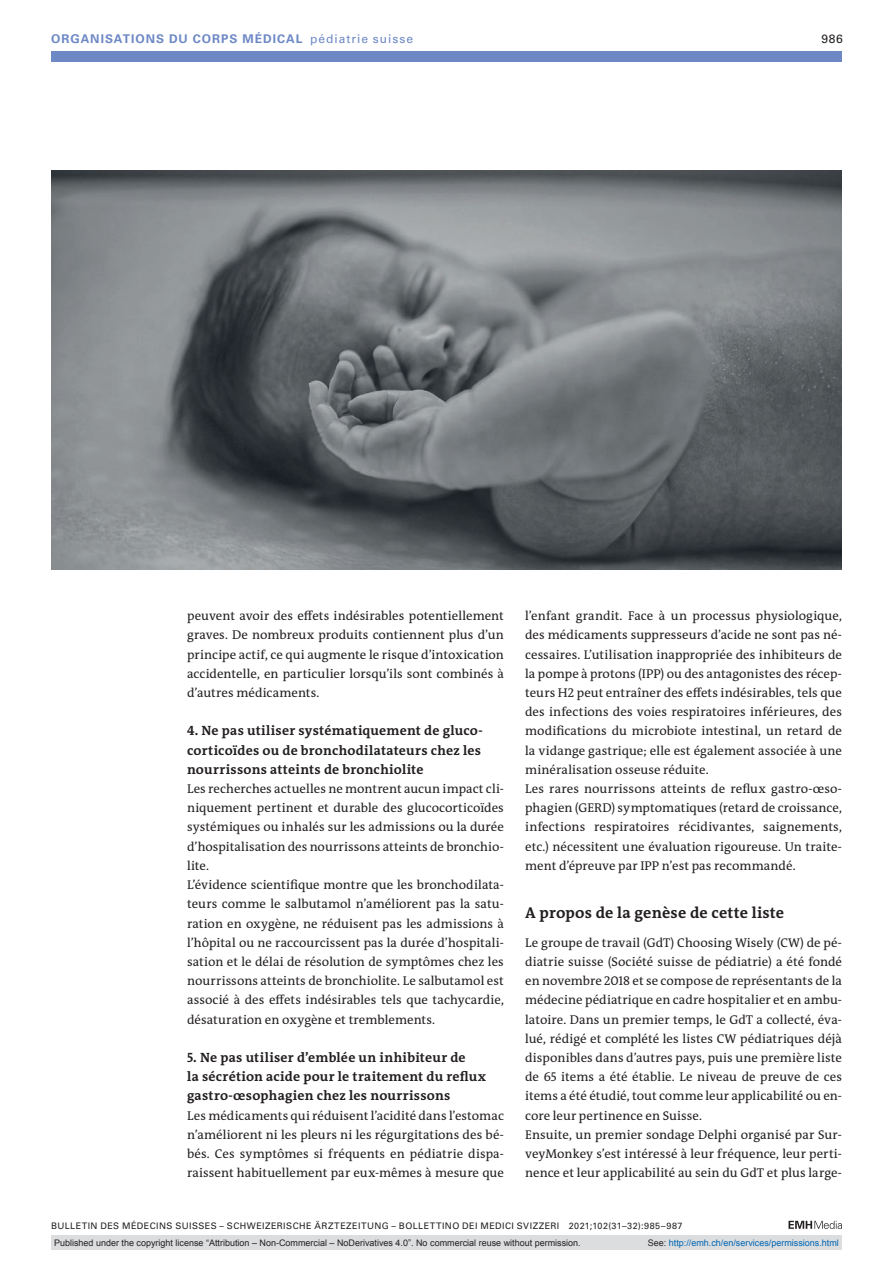
<style>
.page{position:relative;width:893px;height:1263px;background:#fff}
.page>*{position:absolute;margin:0;border:0;box-sizing:border-box;transform-origin:0 0}
.section-h1{font:700 15.75px "The Antiqua B W7";letter-spacing:.01em;color:#231f20}
.section-h2{font:700 13.5px/19.2px "The Antiqua B W7";letter-spacing:.02em;color:#231f20}
.section-pn{font:12.75px/19.2px "The Antiqua B W5 Plain";letter-spacing:.005em;color:#231f20;text-align:justify}
.ressort{font:700 12px "Univers LT Std";letter-spacing:.085em;color:#6d88c5}
.ressort-2{font:12px "Univers LT Std";color:#231f20}
.t1{font:9px "Arial";color:#231f20}
.fusszeile{font:9px "Univers LT Std";letter-spacing:.05em;color:#231f20}
.t2{font:9px "Arial";color:#0066b3}
.s1{font-weight:400}
.s2{color:#231f20}
</style>
<div class="page">
<svg style="left:788px;top:1221px;width:54px;height:8px"></svg>
<img style="left:51px;top:170px;width:791px;height:400px">
<div style="left:51px;top:51px;width:791px;height:11px;background:#6d88c5"></div>
<div style="left:51px;top:1235px;width:791px;height:15px;background:#dcdddf"></div>
<p class="ressort" style="left:51px;top:31px;width:364px">ORGANISATIONS DU CORPS MÉDICAL <span class="s1">pédiatrie suisse</span></p>
<p class="ressort-2" style="left:821px;top:31px;width:23px">986</p>
<p class="section-pn" style="left:187px;top:606px;width:318px">peuvent avoir des effets indésirables potentiellement graves. De nombreux produits contiennent plus d’un principe actif, ce qui augmente le risque d’intoxication accidentelle, en particulier lorsqu’ils sont combinés à d’autres médicaments.</p>
<p class="section-h2" style="left:187px;top:721px;width:297px">4. Ne pas utiliser systématiquement de gluco&shy;corticoïdes ou de bronchodilatateurs chez les nourrissons atteints de bronchiolite</p>
<p class="section-pn" style="left:187px;top:779px;width:318px">Les recherches actuelles ne montrent aucun impact cli&shy;niquement pertinent et durable des glucocorticoïdes systémiques ou inhalés sur les admissions ou la durée d’hospitalisation des nourrissons atteints de bronchio&shy;lite.</p>
<p class="section-pn" style="left:187px;top:875px;width:318px">L’évidence scientifique montre que les bronchodilata&shy;teurs comme le salbutamol n’améliorent pas la satu&shy;ration en oxygène, ne réduisent pas les admissions à l’hôpital ou ne raccourcissent pas la durée d’hospitali&shy;sation et le délai de résolution de symptômes chez les nourrissons atteints de bronchiolite. Le salbutamol est associé à des effets indésirables tels que tachycardie, désaturation en oxygène et tremblements.</p>
<p class="section-h2" style="left:187px;top:1048px;width:301px">5. Ne pas utiliser d’emblée un inhibiteur de<br>la sécrétion acide pour le traitement du reflux gastro-œsophagien chez les nourrissons</p>
<p class="section-pn" style="left:187px;top:1106px;width:318px">Les médicaments qui réduisent l’acidité dans l’estomac n’améliorent ni les pleurs ni les régurgitations des bé&shy;bés. Ces symptômes si fréquents en pédiatrie dispa&shy;raissent habituellement par eux-mêmes à mesure que</p>
<p class="section-pn" style="left:525px;top:606px;width:318px">l’enfant grandit. Face à un processus physiologique, des médicaments suppresseurs d’acide ne sont pas né&shy;cessaires. L’utilisation inappropriée des inhibiteurs de la pompe à protons (IPP) ou des antagonistes des récep&shy;teurs H2 peut entraîner des effets indésirables, tels que des infections des voies respiratoires inférieures, des modifications du microbiote intestinal, un retard de la vidange gastrique; elle est également associée à une minéralisation osseuse réduite.</p>
<p class="section-pn" style="left:525px;top:779px;width:318px">Les rares nourrissons atteints de reflux gastro-œso&shy;phagien (GERD) symptomatiques (retard de croissance, infections respiratoires récidivantes, saignements, etc.) nécessitent une évaluation rigoureuse. Un traite&shy;ment d’épreuve par IPP n’est pas recommandé.</p>
<p class="section-h1" style="left:525px;top:902px;width:261px">A propos de la genèse de cette liste</p>
<p class="section-pn" style="left:525px;top:933px;width:318px">Le groupe de travail (GdT) Choosing Wisely (CW) de pé&shy;diatrie suisse (Société suisse de pédiatrie) a été fondé en novembre 2018 et se compose de représentants de la médecine pédiatrique en cadre hospitalier et en ambu&shy;latoire. Dans un premier temps, le GdT a collecté, éva&shy;lué, rédigé et complété les listes CW pédiatriques déjà disponibles dans d’autres pays, puis une première liste de 65 items a été établie. Le niveau de preuve de ces items a été étudié, tout comme leur applicabilité ou en&shy;core leur pertinence en Suisse.</p>
<p class="section-pn" style="left:525px;top:1125px;width:318px">Ensuite, un premier sondage Delphi organisé par Sur&shy;veyMonkey s’est intéressé à leur fréquence, leur perti&shy;nence et leur applicabilité au sein du GdT et plus large-</p>
<p class="fusszeile" style="left:51px;top:1220px;width:633px">BULLETIN DES MÉDECINS SUISSES – SCHWEIZERISCHE ÄRZTEZEITUNG – BOLLETTINO DEI MEDICI SVIZZERI 2021;102(31–32):985–987</p>
<p class="t1" style="left:54px;top:1237px;width:528px">Published under the copyright license “Attribution – Non-Commercial – NoDerivatives 4.0”. No commercial reuse without permission.</p>
<p class="t2" style="left:648px;top:1237px;width:193px"><span class="s2">See:</span> http://emh.ch/en/services/permissions.html</p>
</div>
